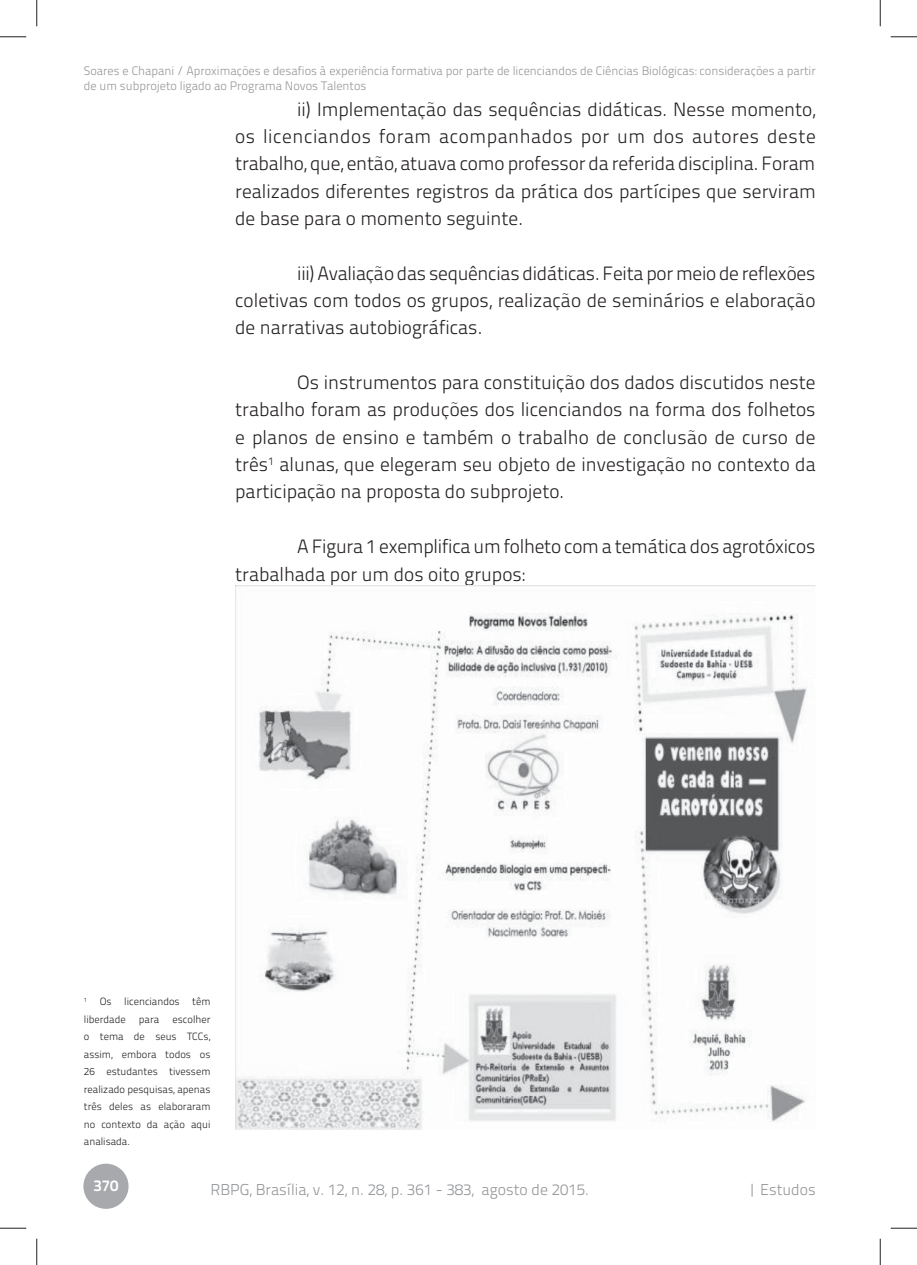
<style>
.page{position:relative;width:917px;height:1265px;background:#fff}
.page>*{position:absolute;margin:0;border:0;box-sizing:border-box;transform-origin:0 0}
.t1{font:19.25px/27.3px "Titillium Text 14 L 250 wt";color:#231f20;text-align:justify}
.t2{font:15.75px "Titillium Text 14 L 250 wt";color:#939598}
.t3{font:15.75px "Titillium Text 14 L 800 wt";color:#fff}
.t4{font:12.25px/14.7px "Titillium Text 14 L 250 wt";color:#939598}
.t5{font:10.5px/17.5px "Titillium Text 14 L 250 wt";color:#231f20}
</style>
<div class="page">
<div style="left:83px;top:1163px;width:46px;height:45px;background:#a7a9ac;border-radius:50%"></div>
<img style="left:235px;top:585px;width:581px;height:544px">
<svg style="left:0;top:36px;width:26px;height:1px"></svg>
<svg style="left:891px;top:36px;width:26px;height:1px"></svg>
<svg style="left:0;top:1227px;width:26px;height:1px"></svg>
<svg style="left:891px;top:1227px;width:26px;height:1px"></svg>
<svg style="left:36px;top:0;width:1px;height:26px"></svg>
<svg style="left:36px;top:1238px;width:1px;height:26px"></svg>
<svg style="left:880px;top:0;width:1px;height:26px"></svg>
<svg style="left:880px;top:1238px;width:1px;height:26px"></svg>
<p class="t4" style="left:84px;top:65px;width:733px">Soares e Chapani / Aproximações e desafios à experiência formativa por parte de licenciandos de Ciências Biológicas: considerações a partir de um subprojeto ligado ao Programa Novos Talentos</p>
<p class="t1" style="left:235px;top:97px;width:582px;text-indent:62px">ii) Implementação das sequências didáticas. Nesse momento, os licenciandos foram acompanhados por um dos autores deste trabalho, que, então, atuava como professor da referida disciplina. Foram realizados diferentes registros da prática dos partícipes que serviram de base para o momento seguinte.</p>
<p class="t1" style="left:235px;top:261px;width:582px;text-indent:62px">iii) Avaliação das sequências didáticas. Feita por meio de reflexões coletivas com todos os grupos, realização de seminários e elaboração de narrativas autobiográficas.</p>
<p class="t1" style="left:235px;top:370px;width:582px;text-indent:62px">Os instrumentos para constituição dos dados discutidos neste trabalho foram as produções dos licenciandos na forma dos folhetos e planos de ensino e também o trabalho de conclusão de curso de três<sup>1</sup> alunas, que elegeram seu objeto de investigação no contexto da participação na proposta do subprojeto.</p>
<p class="t1" style="left:235px;top:534px;width:582px;line-height:28px;text-indent:62px">A Figura 1 exemplifica um folheto com a temática dos agrotóxicos trabalhada por um dos oito grupos:</p>
<p class="t5" style="left:84px;top:993px;width:128px"><sup>1</sup> Os licenciandos têm liberdade</p>
<p class="t5" style="left:84px;top:1011px;width:128px;text-align:justify;text-indent:89px">escolher o tema de seus TCCs, assim, embora todos os 26 estudantes tivessem realizado pesquisas, apenas três deles as elaboraram no contexto da ação aqui analisada.</p>
<p class="t5" style="left:139px;top:1011px;width:22px">para</p>
<p class="t3" style="left:93px;top:1179px;width:27px">370</p>
<p class="t2" style="left:210px;top:1183px;width:380px">RBPG, Brasília, v. 12, n. 28, p. 361 - 383, agosto de 2015.</p>
<p class="t2" style="left:748px;top:1183px;width:69px">| Estudos</p>
</div>
